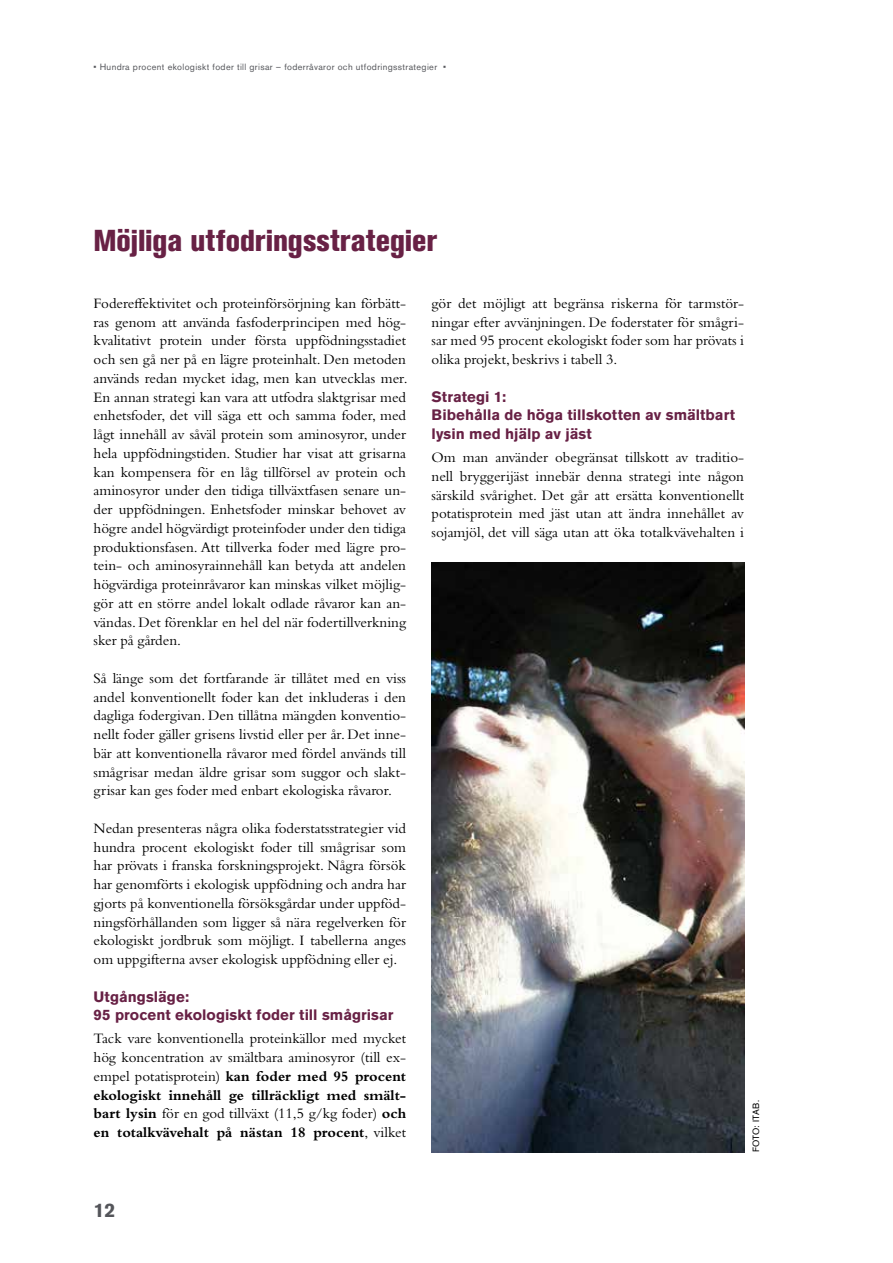
<style>
.page{position:relative;width:893px;height:1263px;background:#fff}
.page>*{position:absolute;margin:0;border:0;box-sizing:border-box;transform-origin:0 0}
.t1{font:800 condensed 30px "Akzidenz Grotesk BQ";color:#682145}
.t2{font:700 19.5px "Akzidenz Grotesk BQ";color:#54555a}
.t3{font:15px/18.8px "Bembo Std";color:#000;text-align:justify}
.t4{font:700 15px/18.8px "Akzidenz Grotesk BQ";letter-spacing:.005em;color:#682145}
.t5{font:9px "Akzidenz Grotesk BQ";letter-spacing:.04em;color:#54555a}
.t6{font:9px "Akzidenz Grotesk BQ";letter-spacing:.015em;color:#000}
.s1{font-weight:700}
</style>
<div class="page">
<img style="left:432px;top:563px;width:312px;height:589px">
<p class="t5" style="left:94px;top:62px;width:354px">• Hundra procent ekologiskt foder till grisar – foderråvaror och utfodringsstrategier •</p>
<h1 class="t1" style="left:94px;top:223px;width:345px">Möjliga utfodringsstrategier</h1>
<p class="t3" style="left:94px;top:293px;width:316px">Fodereffektivitet och proteinförsörjning kan förbätt&shy;ras genom att använda fasfoderprincipen med hög&shy;kvalitativt protein under första uppfödningsstadiet och sen gå ner på en lägre proteinhalt. Den metoden används redan mycket idag, men kan utvecklas mer.<br>En annan strategi kan vara att utfodra slaktgrisar med enhetsfoder, det vill säga ett och samma foder, med lågt innehåll av såväl protein som aminosyror, under hela uppfödningstiden. Studier har visat att grisarna kan kompensera för en låg tillförsel av protein och aminosyror under den tidiga tillväxtfasen senare un&shy;der uppfödningen. Enhetsfoder minskar behovet av högre andel högvärdigt proteinfoder under den tidiga produktionsfasen. Att tillverka foder med lägre pro&shy;tein- och aminosyrainnehåll kan betyda att andelen högvärdiga proteinråvaror kan minskas vilket möjlig&shy;gör att en större andel lokalt odlade råvaror kan an&shy;vändas. Det förenklar en hel del när fodertillverkning sker på gården.</p>
<p class="t3" style="left:94px;top:668px;width:314px">Så länge som det fortfarande är tillåtet med en viss andel konventionellt foder kan det inkluderas i den dagliga fodergivan. Den tillåtna mängden konventio&shy;nellt foder gäller grisens livstid eller per år. Det inne&shy;bär att konventionella råvaror med fördel används till smågrisar medan äldre grisar som suggor och slakt&shy;grisar kan ges foder med enbart ekologiska råvaror.</p>
<p class="t3" style="left:94px;top:818px;width:314px">Nedan presenteras några olika foderstatsstrategier vid hundra procent ekologiskt foder till smågrisar som har prövats i franska forskningsprojekt. Några försök har genomförts i ekologisk uppfödning och andra har gjorts på konventionella försöksgårdar under uppföd&shy;ningsförhållanden som ligger så nära regelverken för ekologiskt jordbruk som möjligt. I tabellerna anges om uppgifterna avser ekologisk uppfödning eller ej.</p>
<p class="t4" style="left:94px;top:987px;width:301px">Utgångsläge:<br>95 procent ekologiskt foder till smågrisar</p>
<p class="t3" style="left:94px;top:1029px;width:314px">Tack vare konventionella proteinkällor med mycket hög koncentration av smältbara aminosyror (till ex&shy;empel potatisprotein) <span class="s1">kan foder med 95 procent ekologiskt innehåll ge tillräckligt med smält&shy;bart lysin</span> för en god tillväxt (11,5 g/kg foder) <span class="s1">och en totalkvävehalt på nästan 18 procent</span>, vilket</p>
<p class="t3" style="left:432px;top:293px;width:314px">gör det möjligt att begränsa riskerna för tarmstör&shy;ningar efter avvänjningen. De foderstater för smågri&shy;sar med 95 procent ekologiskt foder som har prövats i olika projekt, beskrivs i tabell 3.</p>
<p class="t4" style="left:432px;top:387px;width:305px">Strategi 1:<br>Bibehålla de höga tillskotten av smältbart lysin med hjälp av jäst</p>
<p class="t3" style="left:432px;top:448px;width:314px">Om man använder obegränsat tillskott av traditio&shy;nell bryggerijäst innebär denna strategi inte någon särskild svårighet. Det går att ersätta konventionellt potatisprotein med jäst utan att ändra innehållet av sojamjöl, det vill säga utan att öka totalkvävehalten i</p>
<p class="t6" style="left:750px;top:1152px;width:54px;rotate:-90deg">FOTO: ITAB.</p>
<h2 class="t2" style="left:94px;top:1198px;width:23px">12</h2>
</div>
